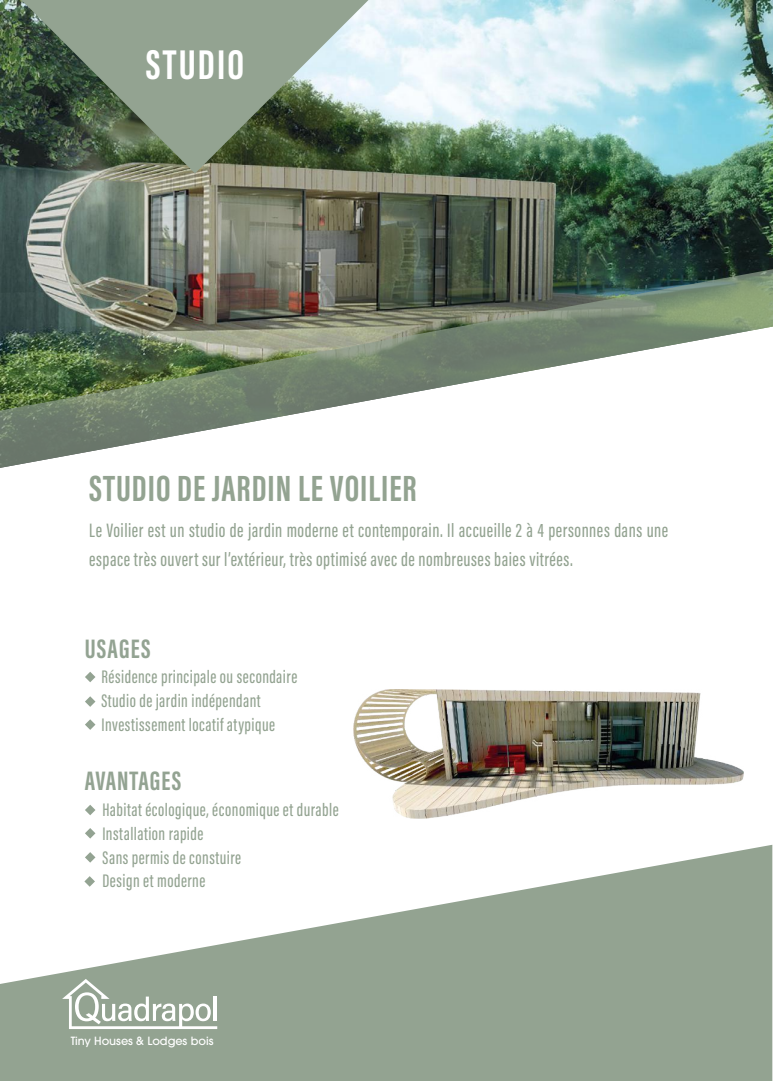
<style>
.page{position:relative;width:773px;height:1081px;background:#fff}
.page>*{position:absolute;margin:0;border:0;box-sizing:border-box;transform-origin:0 0}
.t1{font:700 42.75px "Acumin Pro Extra Cond";letter-spacing:.05em;color:#fff}
.t2{font:700 37.5px "Acumin Pro Extra Cond";letter-spacing:.025em;color:#93a391}
.t3{font:700 27.5px "Acumin Pro Extra Cond";letter-spacing:.035em;color:#93a392}
.t4{font:500 20px/28.8px "Acumin Pro Extra Cond";letter-spacing:.025em;color:#93a391}
.t5{font:500 18.75px/23.8px "Acumin Pro Extra Cond";letter-spacing:.025em;color:#93a391}
.t6{font:500 11.25px "ITC Avant Garde Pro";color:#fff}
</style>
<div class="page">
<img style="left:0;top:0;width:772px;height:269px">
<svg style="left:85px;top:672px;width:10px;height:10px"></svg>
<svg style="left:85px;top:696px;width:10px;height:11px"></svg>
<svg style="left:85px;top:719px;width:10px;height:11px"></svg>
<img style="left:0;top:269px;width:772px;height:199px">
<svg style="left:85px;top:805px;width:10px;height:10px"></svg>
<svg style="left:85px;top:828px;width:10px;height:10px"></svg>
<svg style="left:21px;top:0;width:347px;height:173px;background:#778674"></svg>
<img style="left:353px;top:690px;width:390px;height:129px">
<svg style="left:0;top:845px;width:772px;height:236px;fill:#93a391"></svg>
<svg style="left:62px;top:979px;width:155px;height:50px"></svg>
<svg style="left:84px;top:876px;width:11px;height:10px"></svg>
<h1 class="t1" style="left:146px;top:38px;width:100px">STUDIO</h1>
<h2 class="t2" style="left:89px;top:465px;width:329px">STUDIO DE JARDIN LE VOILIER</h2>
<p class="t4" style="left:89px;top:516px;width:580px">Le Voilier est un studio de jardin moderne et contemporain. Il accueille 2 à 4 personnes dans une espace très ouvert sur l’extérieur, très optimisé avec de nombreuses baies vitrées.</p>
<h3 class="t3" style="left:85px;top:631px;width:67px">USAGES</h3>
<p class="t5" style="left:101px;top:665px;width:197px">Résidence principale ou secondaire<br>Studio de jardin indépendant<br>Investissement locatif atypique</p>
<h3 class="t3" style="left:85px;top:763px;width:98px">AVANTAGES</h3>
<p class="t5" style="left:102px;top:798px;width:238px">Habitat écologique, économique et durable<br>Installation rapide<br>Sans permis de constuire<br>Design et moderne</p>
<p class="t6" style="left:71px;top:1034px;width:144px">Tiny Houses &amp; Lodges bois</p>
</div>
